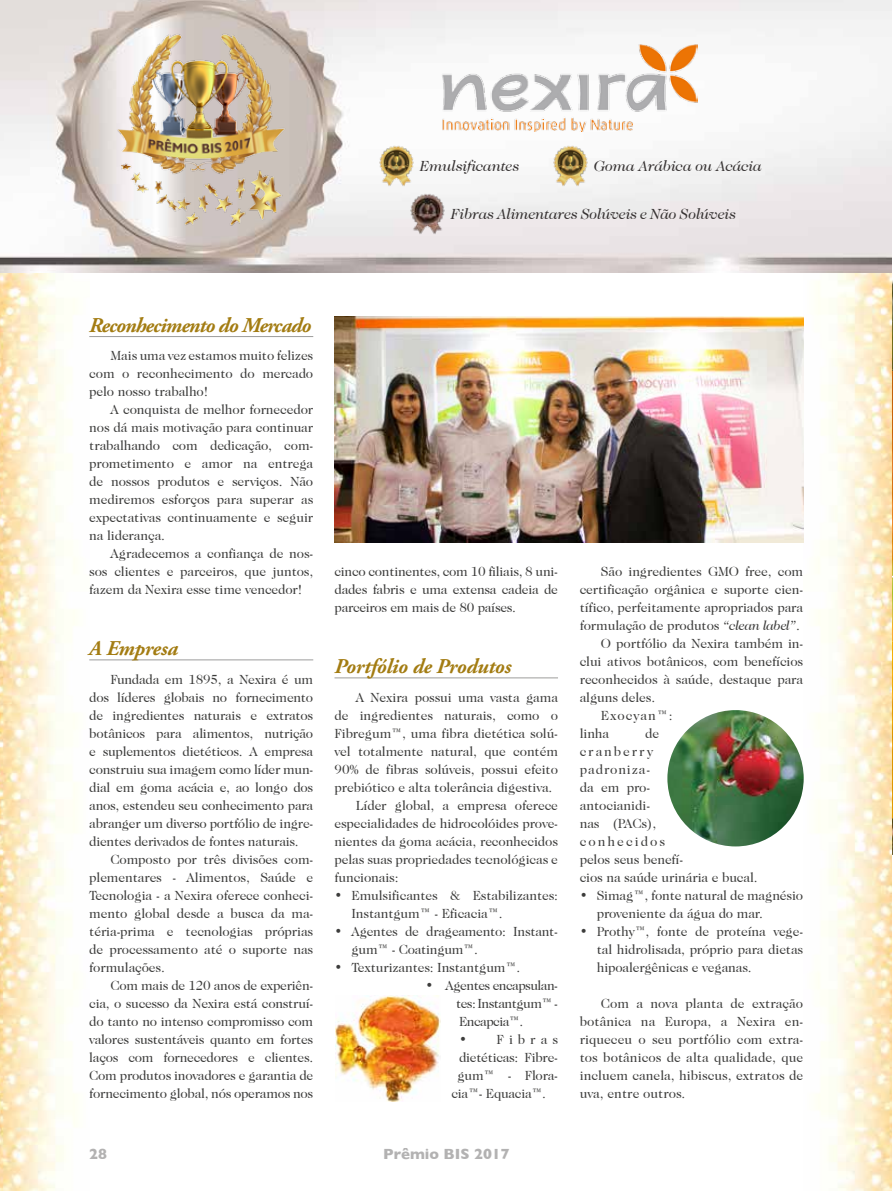
<style>
.page{position:relative;width:893px;height:1191px;background:#fff}
.page>*{position:absolute;margin:0;border:0;box-sizing:border-box;transform-origin:0 0}
.t1{font:italic 700 21px "Adobe Garamond Pro";letter-spacing:-.01em;color:#a37c12}
.t2{font:italic 700 21px "Adobe Garamond Pro";letter-spacing:-.035em;color:#a37c12}
.t3{font:italic 15px "ITC Caslon 224";letter-spacing:-.01em;color:#373333}
.t4{font:700 15px "Gill Sans";color:#b3b2b2}
.t5{font:13.5px/18px "Caslon 224 IT Cby BT";letter-spacing:-.01em;color:#3c3c3b;text-align:justify}
.t6{font:13.5px "Caslon 224 IT Cby BT";letter-spacing:.07em;color:#3c3c3b}
.s1{font-style:italic}
</style>
<div class="page">
<img style="left:0;top:272px;width:89px;height:919px">
<img style="left:804px;top:272px;width:88px;height:919px">
<img style="left:0;top:0;width:892px;height:272px">
<img style="left:111px;top:26px;width:181px;height:205px">
<img style="left:335px;top:995px;width:105px;height:106px">
<img style="left:334px;top:317px;width:470px;height:226px">
<hr style="left:89px;top:336px;width:224px;height:1px;background:#9d9d9c">
<hr style="left:89px;top:659px;width:224px;height:1px;background:#9d9d9c">
<hr style="left:334px;top:677px;width:224px;height:1px;background:#9d9d9c">
<img style="left:667px;top:710px;width:137px;height:136px;border-radius:68px">
<img style="left:441px;top:43px;width:256px;height:88px">
<img style="left:892px;top:352px;width:1px;height:206px">
<img style="left:892px;top:558px;width:1px;height:17px">
<svg style="left:892px;top:280px;width:1px;height:72px"></svg>
<svg style="left:892px;top:575px;width:1px;height:280px"></svg>
<img style="left:377px;top:143px;width:40px;height:46px">
<img style="left:408px;top:190px;width:39px;height:46px">
<img style="left:551px;top:143px;width:39px;height:46px">
<p class="t3" style="left:420px;top:158px;width:101px">Emulsificantes</p>
<p class="t3" style="left:451px;top:205px;width:287px">Fibras Alimentares Solúveis e Não Solúveis</p>
<p class="t3" style="left:594px;top:158px;width:169px">Goma Arábica ou Acácia</p>
<h1 class="t2" style="left:89px;top:313px;width:223px">Reconhecimento do Mercado</h1>
<p class="t5" style="left:89px;top:346px;width:225px;text-indent:21px">Mais uma vez estamos muito felizes com o reconhecimento do mercado pelo nosso trabalho!</p>
<p class="t5" style="left:89px;top:400px;width:225px;text-indent:21px">A conquista de melhor fornecedor nos dá mais motivação para continuar trabalhando com dedicação, com&shy;prometimento e amor na entrega de nossos produtos e serviços. Não mediremos esforços para superar as expectativas continuamente e seguir na liderança.</p>
<p class="t5" style="left:89px;top:544px;width:225px;text-indent:21px">Agradecemos a confiança de nos&shy;sos clientes e parceiros, que juntos, fazem da Nexira esse time vencedor!</p>
<h1 class="t1" style="left:89px;top:636px;width:90px">A Empresa</h1>
<p class="t5" style="left:89px;top:670px;width:225px;text-indent:21px">Fundada em 1895, a Nexira é um dos líderes globais no fornecimento de ingredientes naturais e extratos botânicos para alimentos, nutrição e suplementos dietéticos. A empresa construiu sua imagem como líder mun&shy;dial em goma acácia e, ao longo dos anos, estendeu seu conhecimento para abranger um diverso portfólio de ingre&shy;dientes derivados de fontes naturais.</p>
<p class="t5" style="left:89px;top:850px;width:225px;text-indent:21px">Composto por três divisões com&shy;plementares - Alimentos, Saúde e Tecnologia - a Nexira oferece conheci&shy;mento global desde a busca da ma&shy;téria-prima e tecnologias próprias de processamento até o suporte nas formulações.</p>
<p class="t5" style="left:89px;top:976px;width:225px;text-indent:21px">Com mais de 120 anos de experiên&shy;cia, o sucesso da Nexira está construí&shy;do tanto no intenso compromisso com valores sustentáveis quanto em fortes laços com fornecedores e clientes.<br>Com produtos inovadores e garantia de fornecimento global, nós operamos nos</p>
<p class="t5" style="left:334px;top:562px;width:225px">cinco continentes, com 10 filiais, 8 uni&shy;dades fabris e uma extensa cadeia de parceiros em mais de 80 países.</p>
<h1 class="t1" style="left:334px;top:654px;width:178px">Portfólio de Produtos</h1>
<p class="t5" style="left:356px;top:688px;width:204px">A Nexira possui uma vasta gama</p>
<p class="t5" style="left:334px;top:706px;width:225px">de ingredientes naturais, como o</p>
<p class="t5" style="left:334px;top:724px;width:225px">Fibregum™, uma fibra dietética solú-</p>
<p class="t5" style="left:334px;top:742px;width:225px">vel totalmente natural, que contém</p>
<p class="t5" style="left:334px;top:760px;width:225px">90% de fibras solúveis, possui efeito</p>
<p class="t5" style="left:334px;top:778px;width:219px">prebiótico e alta tolerância digestiva.</p>
<p class="t5" style="left:356px;top:796px;width:204px">Líder global, a empresa oferece</p>
<p class="t5" style="left:334px;top:814px;width:225px">especialidades de hidrocolóides prove-</p>
<p class="t5" style="left:334px;top:832px;width:225px">nientes da goma acácia, reconhecidos</p>
<p class="t5" style="left:334px;top:850px;width:225px">pelas suas propriedades tecnológicas e</p>
<p class="t5" style="left:334px;top:868px;width:66px">funcionais:</p>
<p class="t5" style="left:351px;top:886px;width:208px;text-indent:-17px">• Emulsificantes &amp; Estabilizantes:<br>Instantgum™ - Eficacia™.</p>
<p class="t5" style="left:351px;top:922px;width:208px;text-indent:-17px">• Agentes de drageamento: Instant&shy;gum™ - Coatingum™.</p>
<p class="t5" style="left:334px;top:958px;width:187px">• Texturizantes: Instantgum™.</p>
<p class="t5" style="left:456px;top:976px;width:103px;text-indent:-31px">• Agentes encapsulan&shy;tes: Instantgum™ - Encapcia™.</p>
<p class="t5" style="left:459px;top:1030px;width:100px">• Fibras</p>
<p class="t5" style="left:459px;top:1048px;width:100px">dietéticas: Fibre-</p>
<p class="t5" style="left:457px;top:1066px;width:102px">gum™ - Flora-</p>
<p class="t5" style="left:451px;top:1084px;width:96px">cia™- Equacia™.</p>
<p class="t5" style="left:601px;top:562px;width:204px">São ingredientes GMO free, com</p>
<p class="t5" style="left:580px;top:580px;width:225px">certificação orgânica e suporte cien-</p>
<p class="t5" style="left:580px;top:598px;width:225px">tífico, perfeitamente apropriados para</p>
<p class="t5" style="left:580px;top:616px;width:222px">formulação de produtos <span class="s1">“clean label”</span>.</p>
<p class="t5" style="left:601px;top:634px;width:204px">O portfólio da Nexira também in-</p>
<p class="t5" style="left:580px;top:652px;width:225px">clui ativos botânicos, com benefícios</p>
<p class="t5" style="left:580px;top:670px;width:225px">reconhecidos à saúde, destaque para</p>
<p class="t5" style="left:580px;top:688px;width:77px">alguns deles.</p>
<p class="t6" style="left:601px;top:707px;width:73px">Exocyan™:</p>
<p class="t5" style="left:580px;top:724px;width:31px">linha</p>
<p class="t5" style="left:580px;top:724px;width:179px;text-align:left;text-indent:65px">de<br>cranberry<br>padroniza-<br>da em pro-<br>antocianidi-<br>nas (PACs),<br>conhecidos<br>pelos seus benefí-<br>cios na saúde urinária e bucal.</p>
<p class="t5" style="left:597px;top:886px;width:208px;text-indent:-17px">• Simag™, fonte natural de magnésio proveniente da água do mar.</p>
<p class="t5" style="left:597px;top:922px;width:208px;text-indent:-17px">• Prothy™, fonte de proteína vege&shy;tal hidrolisada, próprio para dietas hipoalergênicas e veganas.</p>
<p class="t5" style="left:580px;top:994px;width:225px;text-indent:21px">Com a nova planta de extração botânica na Europa, a Nexira en&shy;riqueceu o seu portfólio com extra&shy;tos botânicos de alta qualidade, que incluem canela, hibiscus, extratos de uva, entre outros.</p>
<p class="t4" style="left:89px;top:1142px;width:19px">28</p>
<p class="t4" style="left:383px;top:1142px;width:128px">Prêmio BIS 2017</p>
</div>
